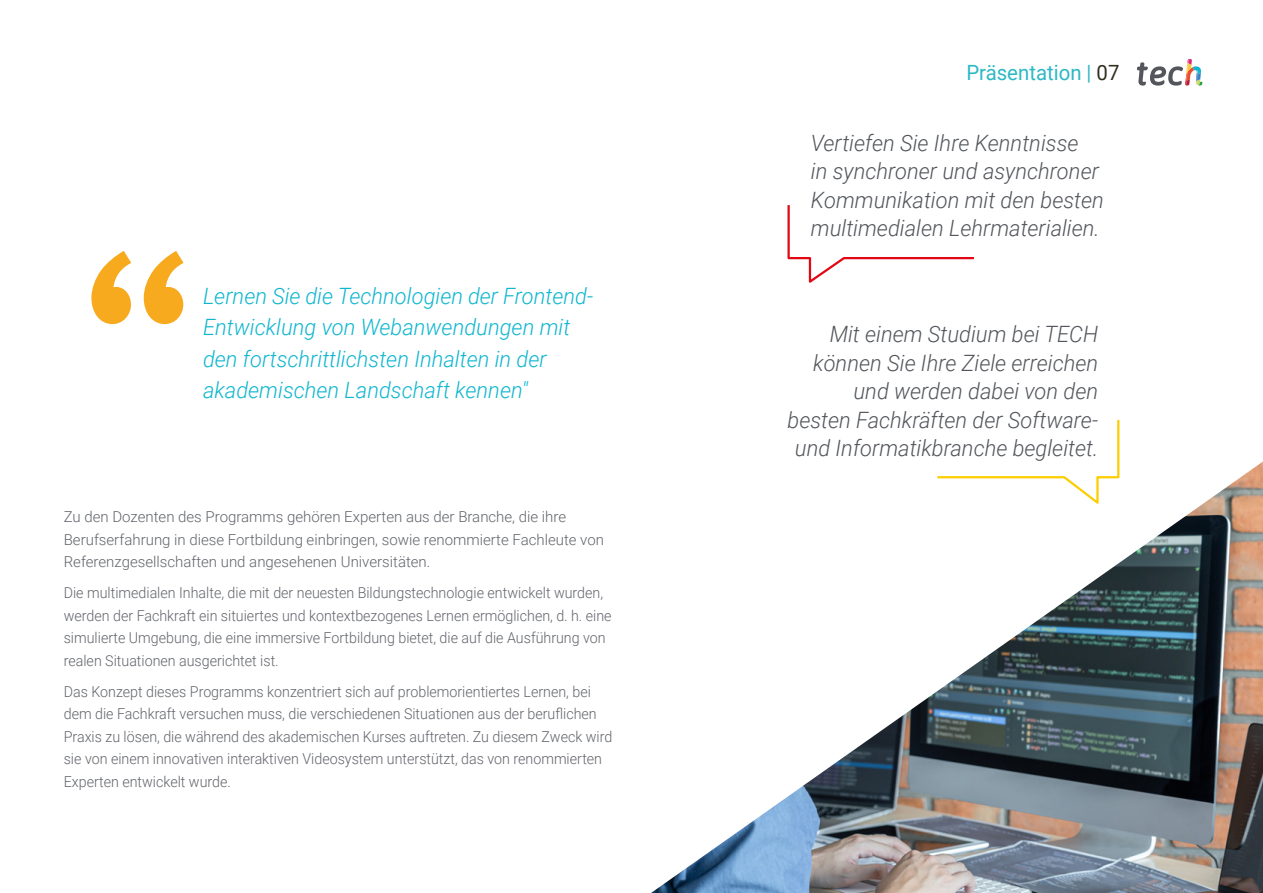
<style>
.page{position:relative;width:1263px;height:893px;background:#fff}
.page>*{position:absolute;margin:0;border:0;box-sizing:border-box;transform-origin:0 0}
.t1{font:italic 300 22.5px/28.5px "Roboto";color:#52555b;text-align:right}
.t2{font:italic 300 22.5px/31.5px "Roboto";color:#0fb6cf}
.t3{font:21px "Roboto";color:#2db8c5}
.t4{font:300 15px/22.5px "Roboto";color:#61646a;scale:.95 1}
.t5{font:300 15px/22.5px "Roboto";color:#61646a}
.s1{color:#312e20}
</style>
<div class="page">
<svg style="left:91px;top:251px;width:93px;height:73px"></svg>
<svg style="left:1117px;top:419px;width:3px;height:42px"></svg>
<svg style="left:787px;top:205px;width:187px;height:78px"></svg>
<svg style="left:1137px;top:59px;width:65px;height:27px"></svg>
<img style="left:651px;top:461px;width:612px;height:432px">
<h1 class="t2" style="left:203px;top:279px;width:392px">Lernen Sie die Technologien der Frontend-Entwicklung von Webanwendungen mit den fortschrittlichsten Inhalten in der akademischen Landschaft kennen"</h1>
<p class="t5" style="left:64px;top:505px;width:542px">Zu den Dozenten des Programms gehören Experten aus der Branche, die ihre<br>Berufserfahrung in diese Fortbildung einbringen, sowie renommierte Fachleute von<br>Referenzgesellschaften und angesehenen Universitäten.</p>
<p class="t4" style="left:64px;top:581px;width:578px">Die multimedialen Inhalte, die mit der neuesten Bildungstechnologie entwickelt wurden, werden der Fachkraft ein situiertes und kontextbezogenes Lernen ermöglichen, d. h. eine simulierte Umgebung, die eine immersive Fortbildung bietet, die auf die Ausführung von realen Situationen ausgerichtet ist.</p>
<p class="t4" style="left:64px;top:679px;width:579px">Das Konzept dieses Programms konzentriert sich auf problemorientiertes Lernen, bei dem die Fachkraft versuchen muss, die verschiedenen Situationen aus der beruflichen Praxis zu lösen, die während des akademischen Kurses auftreten. Zu diesem Zweck wird sie von einem innovativen interaktiven Videosystem unterstützt, das von renommierten Experten entwickelt wurde.</p>
<h2 class="t3" style="left:966px;top:57px;width:155px">Präsentation | <span class="s1">07</span></h2>
<h1 class="t1" style="left:811px;top:128px;width:295px;text-align:left">Vertiefen Sie Ihre Kenntnisse<br>in synchroner und asynchroner<br>Kommunikation mit den besten multimedialen Lehrmaterialien.</h1>
<h1 class="t1" style="left:787px;top:319px;width:312px">Mit einem Studium bei TECH können Sie Ihre Ziele erreichen und werden dabei von den besten Fachkräften der Software&shy;und Informatikbranche begleitet.</h1>
</div>
